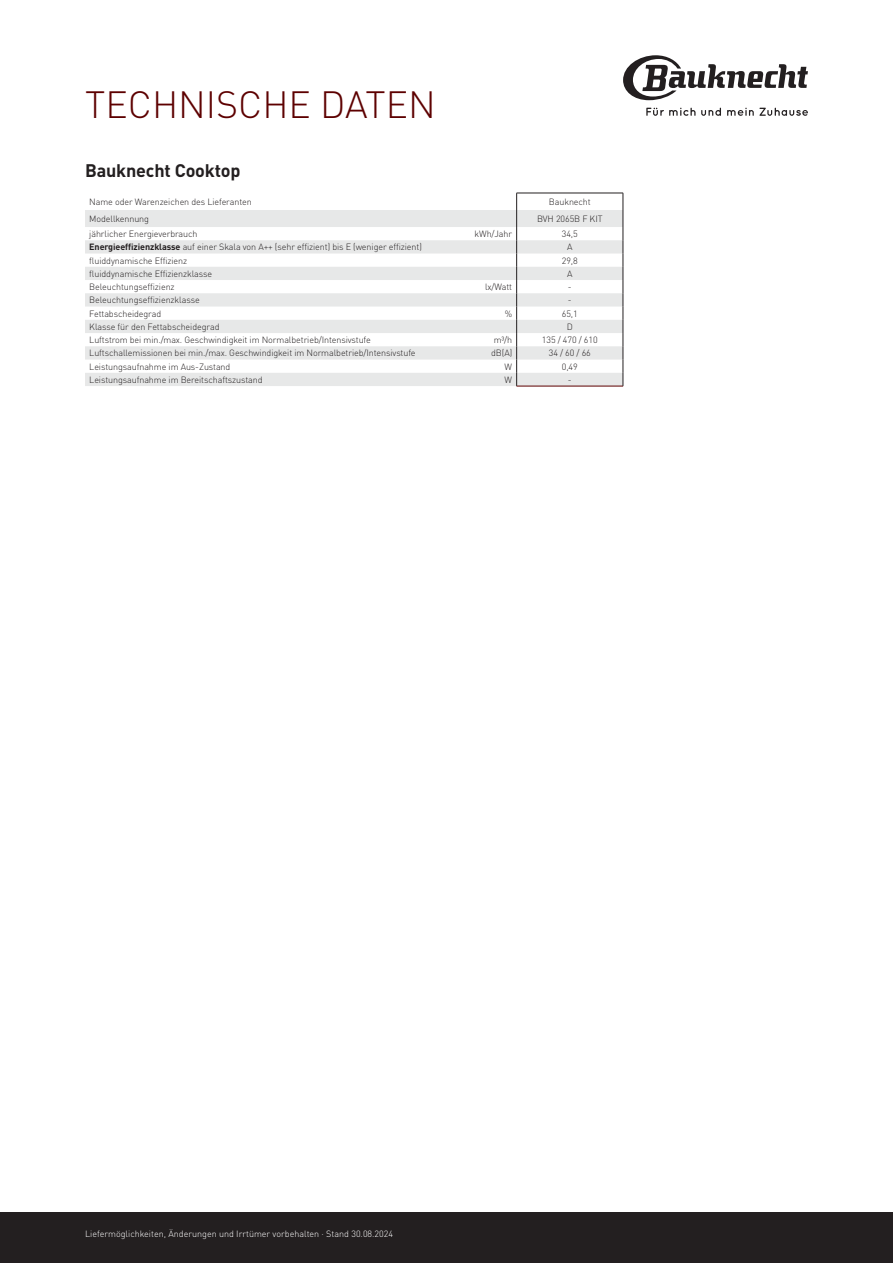
<style>
.page{position:relative;width:893px;height:1263px;background:#fff}
.page>*{position:absolute;margin:0;border:0;box-sizing:border-box;transform-origin:0 0}
.t1{font:300 37.5px "DIN Pro";color:#5d0000}
.t2{font:700 18px "DIN Pro";letter-spacing:-.01em;color:#231f20}
.t3{font:300 9px "DIN Pro";letter-spacing:-.01em;color:#231f20}
.t4{font:300 9px "DIN Pro";color:#fff}
.s1{font-weight:700}
</style>
<div class="page">
<div style="left:0;top:1212px;width:893px;height:51px;background:#231f20"></div>
<svg style="left:623px;top:55px;width:185px;height:45px"></svg>
<svg style="left:646px;top:108px;width:75px;height:8px"></svg>
<svg style="left:727px;top:108px;width:81px;height:8px"></svg>
<svg style="left:85px;top:210px;width:538px;height:176px;fill:#e7e8e8"></svg>
<hr style="left:516px;top:386px;width:107px;height:1px;background:#5d0000">
<svg style="left:516px;top:194px;width:1px;height:192px"></svg>
<hr style="left:516px;top:193px;width:107px;height:1px;background:#231f20">
<svg style="left:623px;top:193px;width:1px;height:193px"></svg>
<h1 class="t1" style="left:85px;top:75px;width:352px">TECHNISCHE DATEN</h1>
<h2 class="t2" style="left:85px;top:155px;width:157px">Bauknecht Cooktop</h2>
<p class="t3" style="left:89px;top:195px;width:164px">Name oder Warenzeichen des Lieferanten</p>
<p class="t3" style="left:549px;top:195px;width:43px">Bauknecht</p>
<p class="t3" style="left:89px;top:212px;width:61px">Modellkennung</p>
<p class="t3" style="left:537px;top:212px;width:67px">BVH 2065B F KIT</p>
<p class="t3" style="left:89px;top:227px;width:110px">jährlicher Energieverbrauch</p>
<p class="t3" style="left:475px;top:227px;width:39px">kWh/Jahr</p>
<p class="t3" style="left:562px;top:227px;width:17px">34,5</p>
<p class="t3" style="left:89px;top:240px;width:334px"><span class="s1">Energieeffizienzklasse</span> auf einer Skala von A++ (sehr effizient) bis E (weniger effizient)</p>
<p class="t3" style="left:567px;top:240px;width:7px">A</p>
<p class="t3" style="left:89px;top:253px;width:99px">fluiddynamische Effizienz</p>
<p class="t3" style="left:562px;top:253px;width:17px">29,8</p>
<p class="t3" style="left:89px;top:267px;width:124px">fluiddynamische Effizienzklasse</p>
<p class="t3" style="left:567px;top:267px;width:7px">A</p>
<p class="t3" style="left:89px;top:280px;width:87px">Beleuchtungseffizienz</p>
<p class="t3" style="left:485px;top:280px;width:29px">lx/Watt</p>
<p class="t3" style="left:568px;top:280px;width:5px">-</p>
<p class="t3" style="left:89px;top:293px;width:112px">Beleuchtungseffizienzklasse</p>
<p class="t3" style="left:568px;top:293px;width:5px">-</p>
<p class="t3" style="left:89px;top:306px;width:73px">Fettabscheidegrad</p>
<p class="t3" style="left:505px;top:306px;width:9px">%</p>
<p class="t3" style="left:562px;top:306px;width:17px">65,1</p>
<p class="t3" style="left:89px;top:320px;width:132px">Klasse für den Fettabscheidegrad</p>
<p class="t3" style="left:567px;top:320px;width:8px">D</p>
<p class="t3" style="left:89px;top:333px;width:283px">Luftstrom bei min./max. Geschwindigkeit im Normalbetrieb/Intensivstufe</p>
<p class="t3" style="left:494px;top:333px;width:20px">m³/h</p>
<p class="t3" style="left:542px;top:333px;width:57px">135 / 470 / 610</p>
<p class="t3" style="left:89px;top:346px;width:328px">Luftschallemissionen bei min./max. Geschwindigkeit im Normalbetrieb/Intensivstufe</p>
<p class="t3" style="left:491px;top:346px;width:23px">dB(A)</p>
<p class="t3" style="left:549px;top:346px;width:44px">34 / 60 / 66</p>
<p class="t3" style="left:89px;top:359px;width:143px">Leistungsaufnahme im Aus-Zustand</p>
<p class="t3" style="left:505px;top:359px;width:9px">W</p>
<p class="t3" style="left:562px;top:359px;width:17px">0,49</p>
<p class="t3" style="left:89px;top:373px;width:175px">Leistungsaufnahme im Bereitschaftszustand</p>
<p class="t3" style="left:505px;top:373px;width:9px">W</p>
<p class="t3" style="left:568px;top:373px;width:5px">-</p>
<p class="t4" style="left:85px;top:1226px;width:310px">Liefermöglichkeiten, Änderungen und Irrtümer vorbehalten · Stand 30.08.2024</p>
</div>
